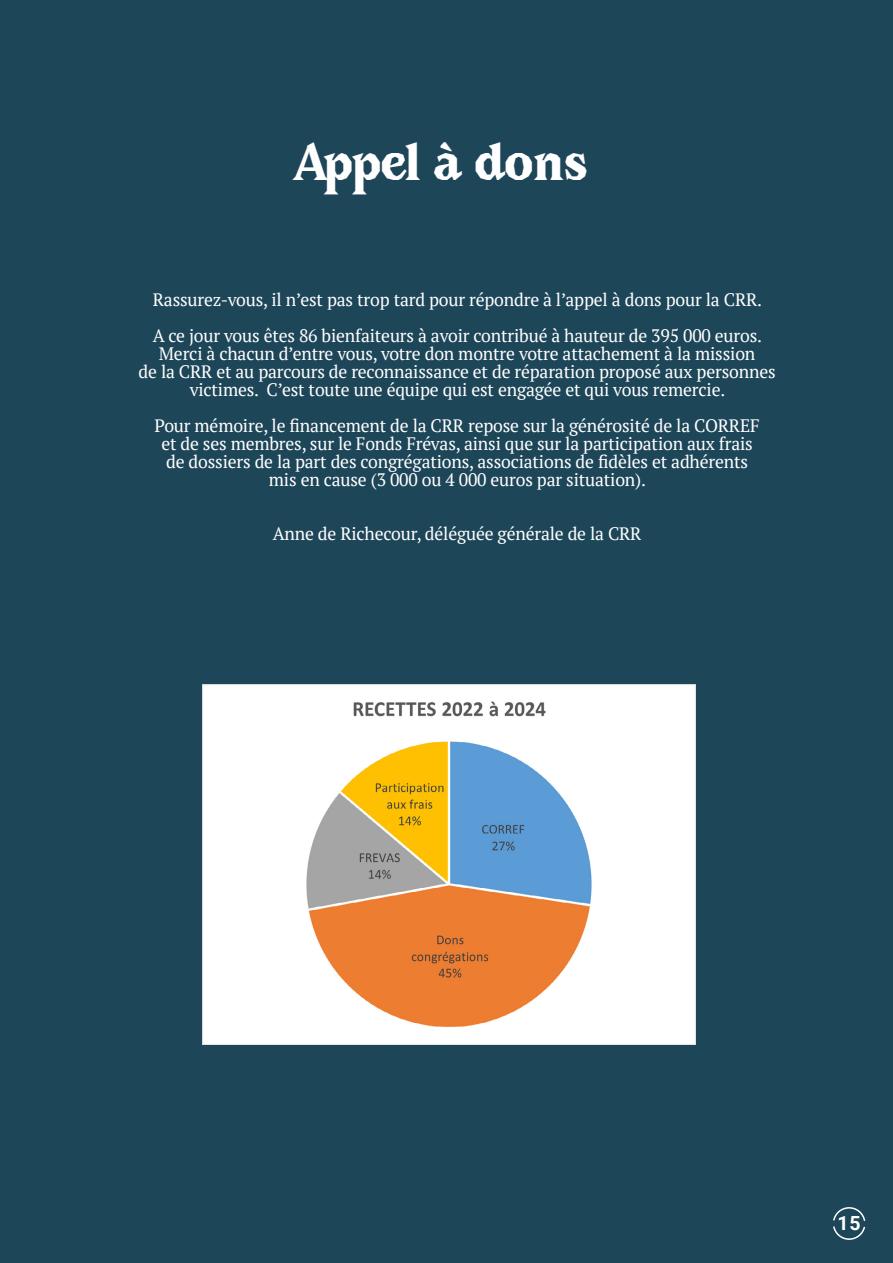
<style>
.page{position:relative;width:893px;height:1263px;background:#1e4659}
.page>*{position:absolute;margin:0;border:0;box-sizing:border-box;transform-origin:0 0}
.t1{font:900 45px "Avara";letter-spacing:-.03em;color:#fff;scale:.91 1}
.t2{font:700 19.5px "Roboto";color:#fff}
.t3{font:18px/18px "PT Serif";letter-spacing:-.01em;color:#fff;text-align:center}
</style>
<div class="page">
<svg style="left:833px;top:1207px;width:33px;height:33px"></svg>
<img style="left:202px;top:684px;width:493px;height:360px">
<p class="t1" style="left:292px;top:130px;width:327px">Appel à dons</p>
<p class="t3" style="left:153px;top:290px;width:611px">Rassurez-vous, il n’est pas trop tard pour répondre à l’appel à dons pour la CRR.</p>
<p class="t3" style="left:153px;top:326px;width:611px">A ce jour vous êtes 86 bienfaiteurs à avoir contribué à hauteur de 395 000 euros.<br>Merci à chacun d’entre vous, votre don montre votre attachement à la mission</p>
<p class="t3" style="left:139px;top:362px;width:639px">de la CRR et au parcours de reconnaissance et de réparation proposé aux personnes victimes. C’est toute une équipe qui est engagée et qui vous remercie.</p>
<p class="t3" style="left:155px;top:416px;width:607px">Pour mémoire, le financement de la CRR repose sur la générosité de la CORREF</p>
<p class="t3" style="left:161px;top:434px;width:593px">et de ses membres, sur le Fonds Frévas, ainsi que sur la participation aux frais</p>
<p class="t3" style="left:166px;top:452px;width:583px">de dossiers de la part des congrégations, associations de fidèles et adhérents</p>
<p class="t3" style="left:269px;top:470px;width:379px">mis en cause (3 000 ou 4 000 euros par situation).</p>
<p class="t3" style="left:273px;top:524px;width:370px">Anne de Richecour, déléguée générale de la CRR</p>
<p class="t2" style="left:838px;top:1209px;width:25px">15</p>
</div>
